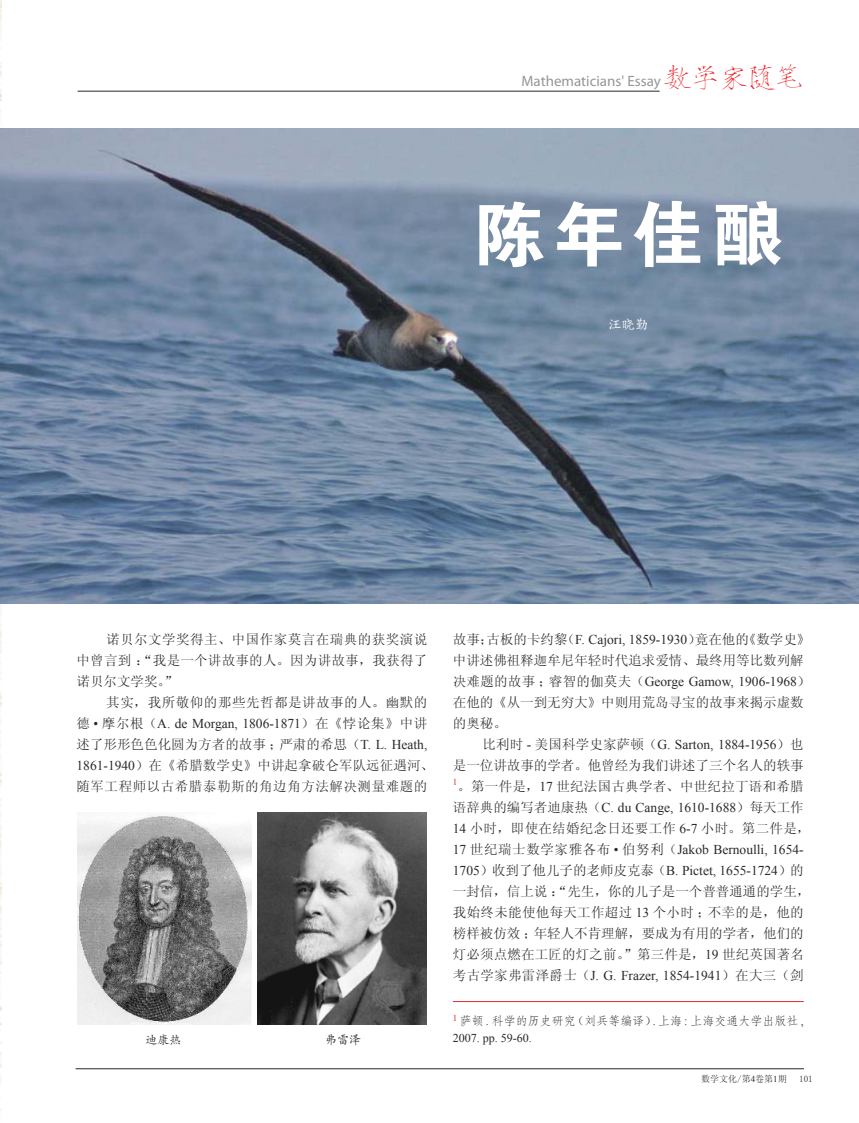
<style>
.page{position:relative;width:859px;height:1123px;background:#fff}
.page>*{position:absolute;margin:0;border:0;box-sizing:border-box;transform-origin:0 0}
.t1{font:72px "FZDHTK GBK1 0";color:#fff}
.t2{font:27.9px "FZSJSJW GB1 0";color:#ed262c}
.t3{font:15px "Myriad Pro";color:#949699}
.t4{font:13.5px/21px "Sim Sun";letter-spacing:.01em;color:#2b2829}
.t5{font:13.5px/21px "Times New Roman";color:#2b2829}
.t6{font:13.5px "Sim Sun";letter-spacing:.04em;color:#2b2829}
.t7{font:13.5px "FZKTK GBK1 0";color:#fff}
.t8{font:12px "FZFSK GBK1 0";color:#2b2829}
.t9{font:12px "Times New Roman";color:#2b2829}
.t10{font:12px "FZKTK GBK1 0";color:#2b2829}
.t11{font:9px "Sim Sun";color:#2b2829}
.t12{font:9px "Times New Roman";color:#ed262c}
.s1{font-family:"Sim Sun"}
.s2{font-family:"Times New Roman"}
</style>
<div class="page">
<img style="left:0;top:0;width:1px;height:1111px">
<hr style="left:78px;top:91px;width:582px;height:1px;background:#2b2829">
<hr style="left:76px;top:1068px;width:728px;height:1px;background:#2b2829">
<img style="left:0;top:129px;width:859px;height:474px">
<img style="left:77px;top:812px;width:175px;height:212px">
<img style="left:257px;top:812px;width:170px;height:212px">
<hr style="left:453px;top:1001px;width:351px;height:1px;background:#ed262c">
<h2 class="t2" style="left:663px;top:63px;width:141px">数学家随笔</h2>
<p class="t3" style="left:521px;top:72px;width:141px">Mathematicians' Essay</p>
<h1 class="t1" style="left:473px;top:195px;width:311px">陈年佳酿</h1>
<p class="t7" style="left:608px;top:317px;width:42px">汪晓勤</p>
<p class="t4" style="left:77px;top:628px;width:352px;text-align:justify;text-indent:30px">诺贝尔文学奖得主、中国作家莫言在瑞典的获奖演说中曾言到：“我是一个讲故事的人。因为讲故事，我获得了诺贝尔文学奖。”</p>
<p class="t6" style="left:106px;top:695px;width:323px">其实，我所敬仰的那些先哲都是讲故事的人。幽默的</p>
<p class="t5" style="left:77px;top:712px;width:352px"><span class="s1">德</span> • <span class="s1">摩尔根（</span>A. de Morgan, 1806-1871<span class="s1">）在《悖论集》中讲</span></p>
<p class="t4" style="left:77px;top:733px;width:359px">述了形形色色化圆为方者的故事；严肃的希思（<span class="s2">T. L. Heath,<br>1861-1940</span>）在《希腊数学史》中讲起拿破仑军队远征遇河、随军工程师以古希腊泰勒斯的角边角方法解决测量难题的</p>
<p class="t10" style="left:145px;top:1033px;width:37px">迪康热</p>
<p class="t10" style="left:325px;top:1033px;width:37px">弗雷泽</p>
<p class="t4" style="left:453px;top:628px;width:359px">故事；古板的卡约黎（<span class="s2">F. Cajori, 1859-1930</span>）竟在他的《数学史》中讲述佛祖释迦牟尼年轻时代追求爱情、最终用等比数列解</p>
<p class="t5" style="left:453px;top:672px;width:359px"><span class="s1">决难题的故事；睿智的伽莫夫（</span>George Gamow, 1906-1968<span class="s1">）</span></p>
<p class="t4" style="left:453px;top:691px;width:352px">在他的《从一到无穷大》中则用荒岛寻宝的故事来揭示虚数的奥秘。</p>
<p class="t5" style="left:483px;top:735px;width:323px"><span class="s1">比利时</span> - <span class="s1">美国科学史家萨顿（</span>G. Sarton, 1884-1956<span class="s1">）也</span></p>
<p class="t4" style="left:453px;top:754px;width:352px">是一位讲故事的学者。他曾经为我们讲述了三个名人的轶事</p>
<p class="t12" style="left:453px;top:778px;width:6px">1</p>
<p class="t4" style="left:457px;top:775px;width:348px">。第一件是，<span class="s2">17</span> 世纪法国古典学者、中世纪拉丁语和希腊</p>
<p class="t5" style="left:453px;top:798px;width:352px"><span class="s1">语辞典的编写者迪康热（</span>C. du Cange, 1610-1688<span class="s1">）每天工作</span></p>
<p class="t4" style="left:453px;top:817px;width:359px"><span class="s2">14</span> 小时，即使在结婚纪念日还要工作 <span class="s2">6-7</span> 小时。第二件是，</p>
<p class="t5" style="left:453px;top:840px;width:352px">17 <span class="s1">世纪瑞士数学家雅各布</span> • <span class="s1">伯努利（</span>Jakob Bernoulli, 1654-<br>1705<span class="s1">）收到了他儿子的老师皮克泰（</span>B. Pictet, 1655-1724<span class="s1">）的</span></p>
<p class="t4" style="left:453px;top:880px;width:359px">一封信，信上说：“先生，你的儿子是一个普普通通的学生，我始终未能使他每天工作超过 <span class="s2">13</span> 个小时；不幸的是，他的榜样被仿效；年轻人不肯理解，要成为有用的学者，他们的灯必须点燃在工匠的灯之前。”第三件是，<span class="s2">19</span> 世纪英国著名</p>
<p class="t5" style="left:453px;top:966px;width:352px"><span class="s1">考古学家弗雷泽爵士（</span>J. G. Frazer, 1854-1941<span class="s1">）在大三（剑</span></p>
<p class="t8" style="left:453px;top:1014px;width:352px"><sup>1</sup> 萨顿 <span class="s2">.</span> 科学的历史研究<span class="s1">（</span>刘兵等编译<span class="s1">）</span><span class="s2">.</span> 上海 <span class="s2">:</span> 上海交通大学出版社 <span class="s2">,</span></p>
<p class="t9" style="left:453px;top:1033px;width:80px">2007. pp. 59-60.</p>
<p class="t11" style="left:701px;top:1074px;width:87px">数学文化/第<span class="s2">4</span>卷第<span class="s2">1</span>期</p>
<p class="t11" style="left:799px;top:1073px;width:15px">101</p>
</div>
